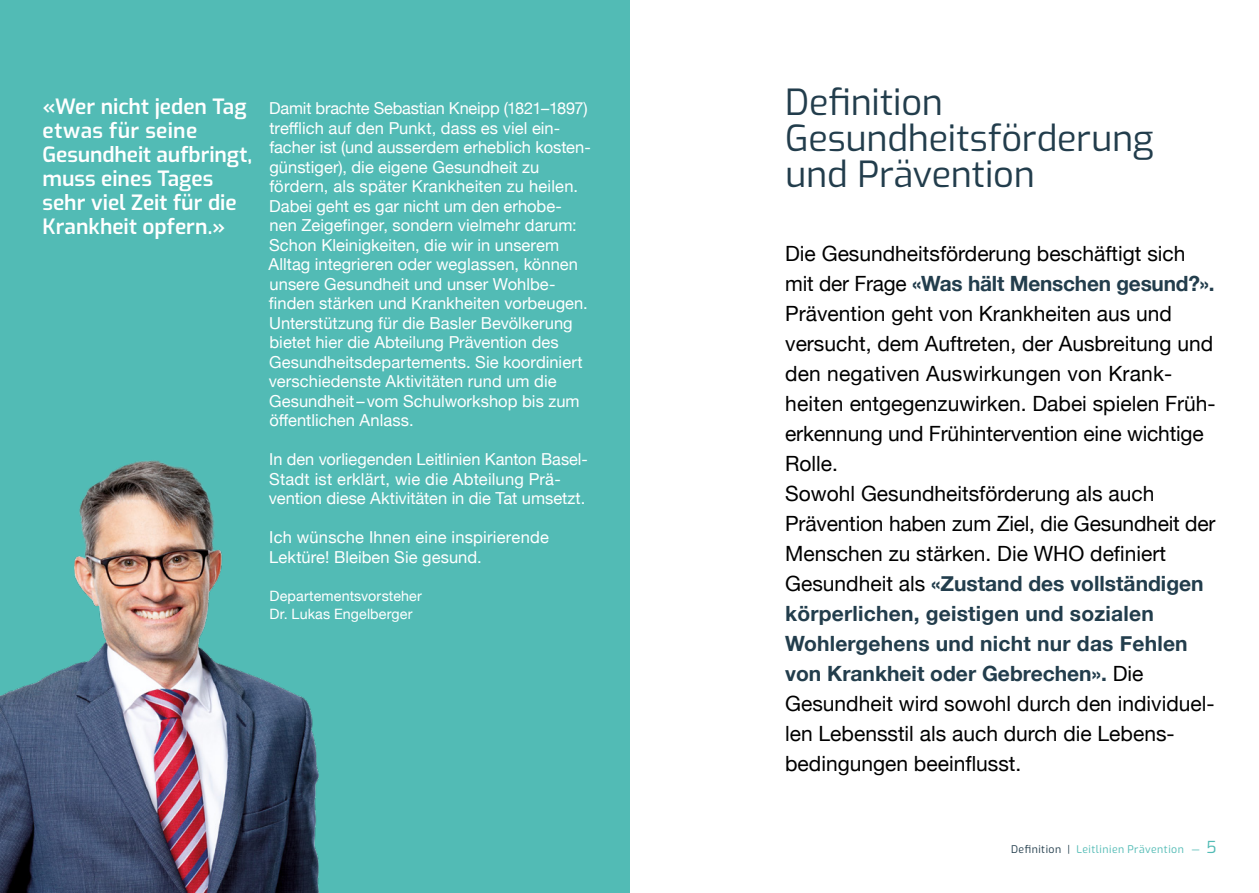
<style>
.page{position:relative;width:1259px;height:893px;background:#fff}
.page>*{position:absolute;margin:0;border:0;box-sizing:border-box;transform-origin:0 0}
.Titel_Dunkelblau{font:36px/36px "Exo";letter-spacing:-.005em;color:#223d4c}
.t1{font:21px/30px "Helvetica Neue";color:#000}
.Zitat_weiss{font:600 21px/24px "Exo";color:#fff}
.t2{font:16.5px/19.5px "Helvetica Neue";color:#fff}
.t3{font:14.25px/18px "Helvetica Neue";letter-spacing:.01em;color:#fff}
.t4{font:10.5px "Exo";letter-spacing:.045em;color:#52bbb5}
.s1{font-weight:700;color:#223d4c}
.s2{color:#223d4c}
.s3{font-size:16.5px}
</style>
<div class="page">
<div style="left:0;top:0;width:629px;height:893px;background:#52bbb5"></div>
<img style="left:0;top:460px;width:319px;height:433px">
<p class="Zitat_weiss" style="left:43px;top:94px;width:211px">«Wer nicht jeden Tag etwas für seine<br>Gesundheit aufbringt, muss eines Tages sehr viel Zeit für die<br>Krankheit opfern.»</p>
<p class="Titel_Dunkelblau" style="left:785px;top:82px;width:370px">Definition<br>Gesundheitsförderung und Prävention</p>
<p class="t1" style="left:785px;top:239px;width:432px">Die Gesundheitsförderung beschäftigt sich mit der Frage <span class="s1">«Was hält Menschen gesund?».<br></span>Prävention geht von Krankheiten aus und versucht, dem Auftreten, der Ausbreitung und den negativen Auswirkungen von Krank&shy;heiten entgegenzuwirken. Dabei spielen Früh&shy;erkennung und Frühintervention eine wichtige Rolle.</p>
<p class="t1" style="left:785px;top:479px;width:432px">Sowohl Gesundheitsförderung als auch Prävention haben zum Ziel, die Gesundheit der Menschen zu stärken. Die WHO definiert Gesundheit als <span class="s1">«Zustand des vollständigen körperlichen, geistigen und sozialen Wohlergehens und nicht nur das Fehlen von Krankheit oder Gebrechen».</span> Die Gesundheit wird sowohl durch den individuel&shy;len Lebensstil als auch durch die Lebens&shy;bedingungen beeinflusst.</p>
<p class="t2" style="left:268px;top:100px;width:324px">Damit brachte Sebastian Kneipp (1821–1897) trefflich auf den Punkt, dass es viel ein&shy;facher ist (und ausserdem erheblich kosten&shy;günstiger), die eigene Gesundheit zu fördern, als später Krankheiten zu heilen.<br>Dabei geht es gar nicht um den erhobe&shy;nen Zeigefinger, sondern vielmehr darum:<br>Schon Kleinigkeiten, die wir in unserem Alltag integrieren oder weglassen, können unsere Gesundheit und unser Wohlbe&shy;finden stärken und Krankheiten vorbeugen.<br>Unterstützung für die Basler Bevölkerung bietet hier die Abteilung Prävention des Gesundheitsdepartements. Sie koordiniert verschiedenste Aktivitäten rund um die Gesundheit– vom Schulworkshop bis zum öffentlichen Anlass.</p>
<p class="t2" style="left:269px;top:451px;width:318px">In den vorliegenden Leitlinien Kanton Basel--<br>Stadt ist erklärt, wie die Abteilung Prä&shy;vention diese Aktivitäten in die Tat umsetzt.</p>
<p class="t2" style="left:269px;top:529px;width:281px">Ich wünsche Ihnen eine inspirierende<br>Lektüre! Bleiben Sie gesund.</p>
<p class="t3" style="left:269px;top:587px;width:154px">Departementsvorsteher<br>Dr. Lukas Engelberger</p>
<p class="t4" style="left:1011px;top:841px;width:207px"><span class="s2">Definition |</span> Leitlinien Prävention — <span class="s3">5</span></p>
</div>
